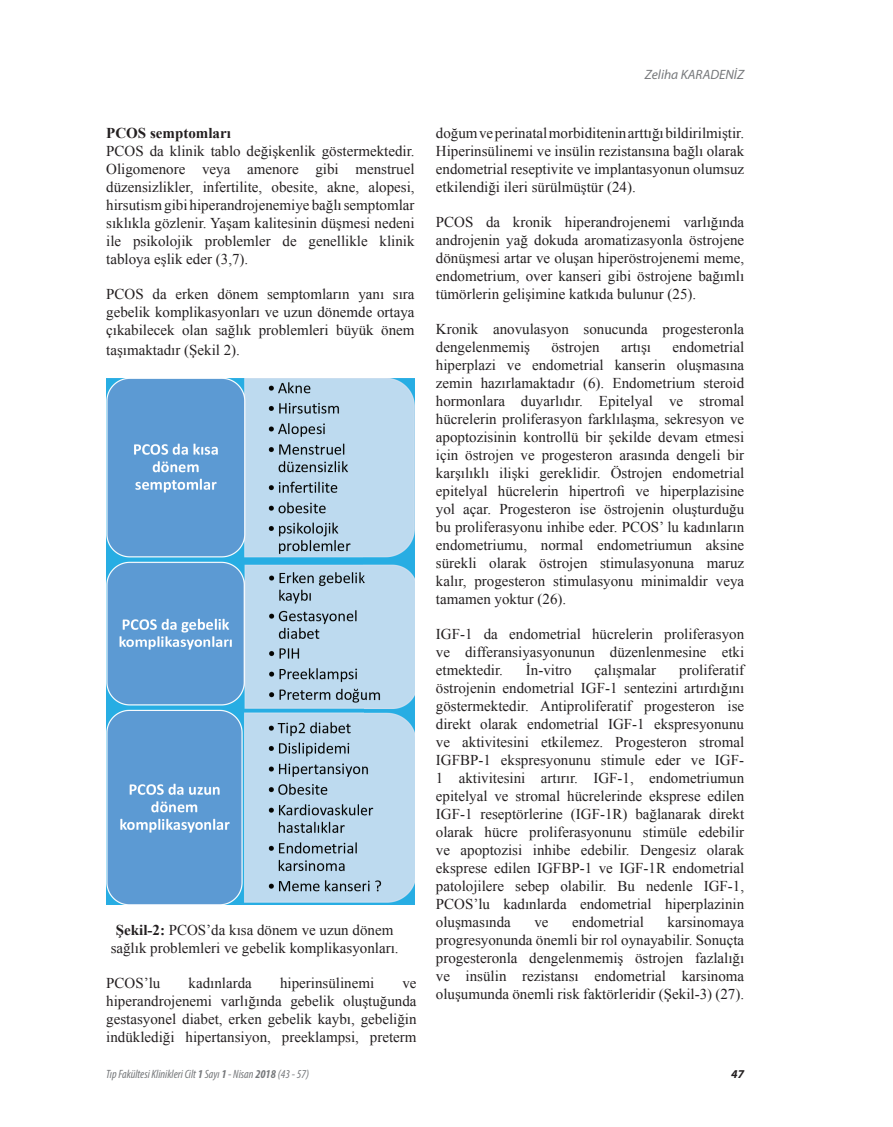
<style>
.page{position:relative;width:893px;height:1127px;background:#fff}
.page>*{position:absolute;margin:0;border:0;box-sizing:border-box;transform-origin:0 0}
.t1{font:15px/18px "Times New Roman";color:#231f20;text-align:justify}
.t2{font:700 15px "Times New Roman";color:#231f20}
.t3{font:italic 13.5px "Myriad Pro";color:#76787b}
.t4{font:italic condensed 12px "Myriad Pro";color:#76787b}
.t5{font:italic 700 12px "Myriad Pro";color:#231f20}
.s1{font-weight:700}
</style>
<div class="page">
<img style="left:106px;top:378px;width:309px;height:527px">
<p class="t2" style="left:106px;top:123px;width:126px">PCOS semptomları</p>
<p class="t1" style="left:106px;top:142px;width:310px">PCOS da klinik tablo değişkenlik göstermektedir.<br>Oligomenore veya amenore gibi menstruel düzensizlikler, infertilite, obesite, akne, alopesi, hirsutism gibi hiperandrojenemiye bağlı semptomlar sıklıkla gözlenir. Yaşam kalitesinin düşmesi nedeni ile psikolojik problemler de genellikle klinik tabloya eşlik eder (3,7).</p>
<p class="t1" style="left:106px;top:285px;width:310px">PCOS da erken dönem semptomların yanı sıra gebelik komplikasyonları ve uzun dönemde ortaya çıkabilecek olan sağlık problemleri büyük önem</p>
<p class="t1" style="left:106px;top:340px;width:135px">taşımaktadır (Şekil 2).</p>
<p class="t1" style="left:111px;top:920px;width:289px;text-align:center"><span class="s1">Şekil-2:</span> PCOS’da kısa dönem ve uzun dönem sağlık problemleri ve gebelik komplikasyonları.</p>
<p class="t1" style="left:106px;top:973px;width:56px">PCOS’lu</p>
<p class="t1" style="left:189px;top:973px;width:65px">kadınlarda</p>
<p class="t1" style="left:280px;top:973px;width:96px">hiperinsülinemi</p>
<p class="t1" style="left:106px;top:973px;width:312px;text-indent:296px">ve hiperandrojenemi varlığında gebelik oluştuğunda gestasyonel diabet, erken gebelik kaybı, gebeliğin indüklediği hipertansiyon, preeklampsi, preterm</p>
<p class="t3" style="left:645px;top:67px;width:101px">Zeliha KARADENİZ</p>
<p class="t1" style="left:436px;top:124px;width:310px">doğum ve perinatal morbiditenin arttığı bildirilmiştir.<br>Hiperinsülinemi ve insülin rezistansına bağlı olarak endometrial reseptivite ve implantasyonun olumsuz etkilendiği ileri sürülmüştür (24).</p>
<p class="t1" style="left:436px;top:213px;width:310px">PCOS da kronik hiperandrojenemi varlığında androjenin yağ dokuda aromatizasyonla östrojene dönüşmesi artar ve oluşan hiperöstrojenemi meme, endometrium, over kanseri gibi östrojene bağımlı tümörlerin gelişimine katkıda bulunur (25).</p>
<p class="t1" style="left:436px;top:320px;width:310px">Kronik anovulasyon sonucunda progesteronla dengelenmemiş</p>
<p class="t1" style="left:551px;top:338px;width:50px">östrojen</p>
<p class="t1" style="left:621px;top:338px;width:31px">artışı</p>
<p class="t1" style="left:436px;top:338px;width:310px;text-indent:237px">endometrial hiperplazi ve endometrial kanserin oluşmasına zemin hazırlamaktadır (6). Endometrium steroid hormonlara duyarlıdır. Epitelyal ve stromal hücrelerin proliferasyon farklılaşma, sekresyon ve apoptozisinin kontrollü bir şekilde devam etmesi için östrojen ve progesteron arasında dengeli bir karşılıklı ilişki gereklidir. Östrojen endometrial epitelyal hücrelerin hipertrofi ve hiperplazisine yol açar. Progesteron ise östrojenin oluşturduğu bu proliferasyonu inhibe eder. PCOS’ lu kadınların endometriumu, normal endometriumun aksine sürekli olarak östrojen stimulasyonuna maruz kalır, progesteron stimulasyonu minimaldir veya tamamen yoktur (26).</p>
<p class="t1" style="left:436px;top:625px;width:310px">IGF-1 da endometrial hücrelerin proliferasyon ve differansiyasyonunun düzenlenmesine etki etmektedir.</p>
<p class="t1" style="left:526px;top:661px;width:47px">İn-vitro</p>
<p class="t1" style="left:595px;top:661px;width:63px">çalışmalar</p>
<p class="t1" style="left:436px;top:661px;width:310px;text-indent:243px">proliferatif östrojenin endometrial IGF-1 sentezini artırdığını göstermektedir. Antiproliferatif progesteron ise direkt olarak endometrial IGF-1 ekspresyonunu ve aktivitesini etkilemez. Progesteron stromal IGFBP-1 ekspresyonunu stimule eder ve IGF-1 aktivitesini artırır. IGF-1, endometriumun epitelyal ve stromal hücrelerinde eksprese edilen IGF-1 reseptörlerine (IGF-1R) bağlanarak direkt olarak hücre proliferasyonunu stimüle edebilir ve apoptozisi inhibe edebilir. Dengesiz olarak eksprese edilen IGFBP-1 ve IGF-1R endometrial patolojilere sebep olabilir. Bu nedenle IGF-1, PCOS’lu kadınlarda endometrial hiperplazinin oluşmasında</p>
<p class="t1" style="left:436px;top:913px;width:310px;text-indent:232px">karsinomaya progresyonunda önemli bir rol oynayabilir. Sonuçta progesteronla dengelenmemiş östrojen fazlalığı ve insülin rezistansı endometrial karsinoma oluşumunda önemli risk faktörleridir (Şekil-3) (27).</p>
<p class="t1" style="left:534px;top:913px;width:16px">ve</p>
<p class="t1" style="left:572px;top:913px;width:73px">endometrial</p>
<p class="t4" style="left:106px;top:1067px;width:204px">Tıp Fakültesi Klinikleri Cilt <span class="s1">1</span> Sayı <span class="s1">1</span> - Nisan <span class="s1">2018</span> (43 - 57)</p>
<p class="t5" style="left:731px;top:1066px;width:14px">47</p>
</div>
